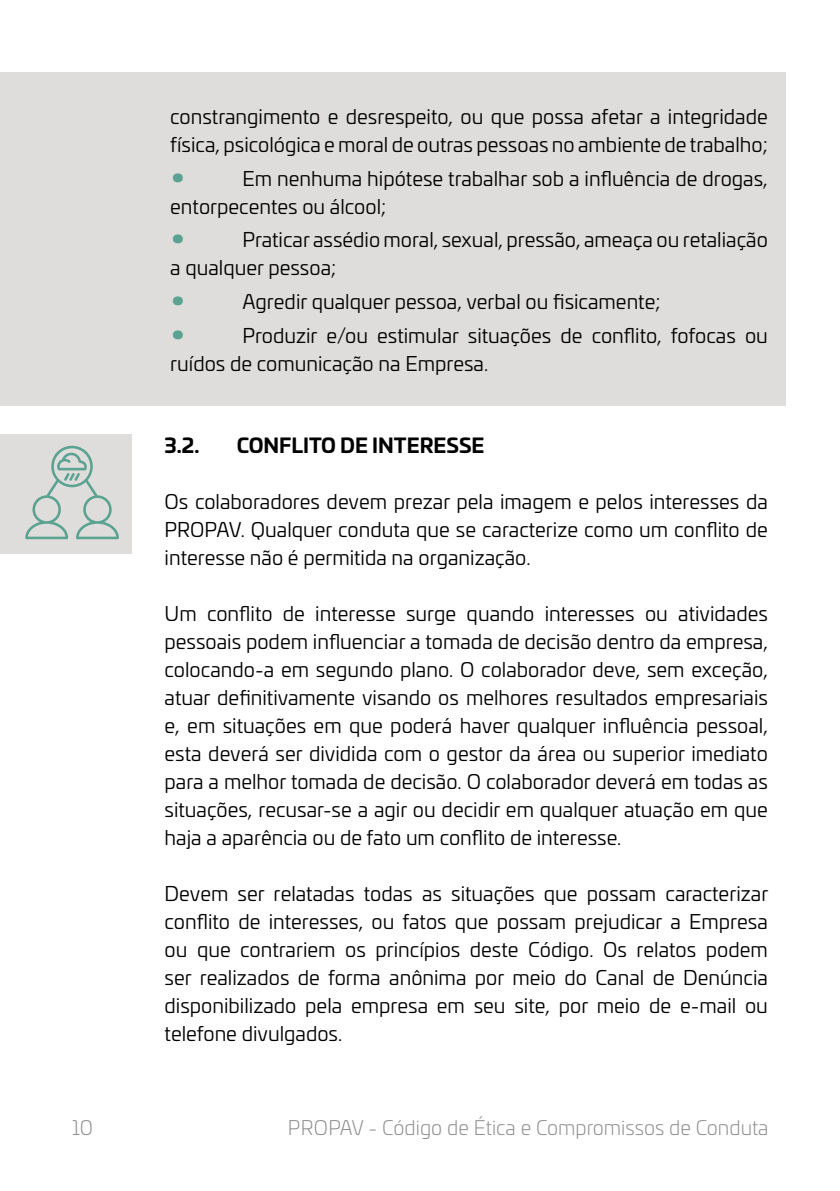
<style>
.page{position:relative;width:840px;height:1191px;background:#fff}
.page>*{position:absolute;margin:0;border:0;box-sizing:border-box;transform-origin:0 0}
.t1{font:20px/28px "Univia Pro";color:#000}
.t2{font:300 20px "Univia Pro";color:#8c8d8e}
.t3{font:700 20px "Univia Pro";color:#000}
.s1{font-weight:700;font-size:28px;color:#5ba390}
</style>
<div class="page">
<div style="left:0;top:72px;width:784px;height:334px;background:#dedddc"></div>
<div style="left:0;top:435px;width:131px;height:119px;background:#dedddc"></div>
<svg style="left:25px;top:445px;width:94px;height:94px"></svg>
<p class="t1" style="left:170px;top:102px;width:599px">constrangimento e desrespeito, ou que possa afetar a integridade física, psicológica e moral de outras pessoas no ambiente de trabalho;</p>
<p class="t1" style="left:170px;top:163px;width:598px"><span class="s1">•</span> Em nenhuma hipótese trabalhar sob a influência de drogas, entorpecentes ou álcool;</p>
<p class="t1" style="left:170px;top:225px;width:598px"><span class="s1">•</span> Praticar assédio moral, sexual, pressão, ameaça ou retaliação a qualquer pessoa;</p>
<p class="t1" style="left:170px;top:287px;width:491px"><span class="s1">•</span> Agredir qualquer pessoa, verbal ou fisicamente;</p>
<p class="t1" style="left:170px;top:320px;width:599px;line-height:28.8px"><span class="s1">•</span> Produzir e/ou estimular situações de conflito, fofocas ou ruídos de comunicação na Empresa.</p>
<p class="t3" style="left:164px;top:429px;width:36px">3.2.</p>
<p class="t3" style="left:236px;top:429px;width:249px">CONFLITO DE INTERESSE</p>
<p class="t1" style="left:164px;top:486px;width:604px;text-align:justify">Os colaboradores devem prezar pela imagem e pelos interesses da PROPAV. Qualquer conduta que se caracterize como um conflito de interesse não é permitida na organização.</p>
<p class="t1" style="left:164px;top:598px;width:604px;text-align:justify">Um conflito de interesse surge quando interesses ou atividades pessoais podem influenciar a tomada de decisão dentro da empresa, colocando-a em segundo plano. O colaborador deve, sem exceção, atuar definitivamente visando os melhores resultados empresariais e, em situações em que poderá haver qualquer influência pessoal, esta deverá ser dividida com o gestor da área ou superior imediato para a melhor tomada de decisão. O colaborador deverá em todas as situações, recusar-se a agir ou decidir em qualquer atuação em que haja a aparência ou de fato um conflito de interesse.</p>
<p class="t1" style="left:164px;top:878px;width:605px;text-align:justify">Devem ser relatadas todas as situações que possam caracterizar conflito de interesses, ou fatos que possam prejudicar a Empresa ou que contrariem os princípios deste Código. Os relatos podem ser realizados de forma anônima por meio do Canal de Denúncia disponibilizado pela empresa em seu site, por meio de e-mail ou telefone divulgados.</p>
<p class="t2" style="left:72px;top:1113px;width:23px">10</p>
<p class="t2" style="left:288px;top:1113px;width:482px">PROPAV - Código de Ética e Compromissos de Conduta</p>
</div>
